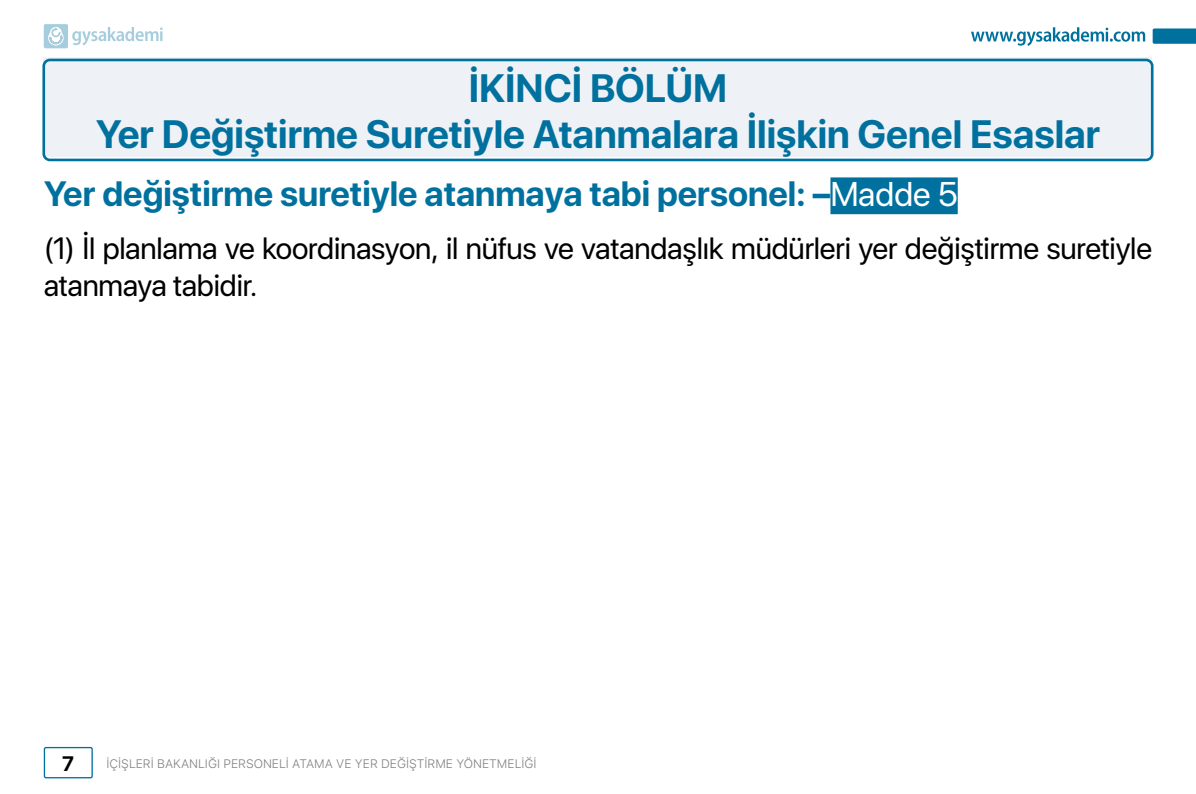
<style>
.page{position:relative;width:1196px;height:794px;background:#fff}
.page>*{position:absolute;margin:0;border:0;box-sizing:border-box;transform-origin:0 0}
.t1{font:700 39.38px/45.5px "SF Pro Display";color:#00719e;text-align:center}
.t2{font:700 35px "SF Pro Display";color:#00719e}
.t3{font:30.62px/37.6px "SF Pro Display";letter-spacing:-.01em;color:#000}
.t4{font:700 20.82px "SF Pro Display";color:#000}
.t5{font:300 12.25px "SF Pro Text";color:#808080}
.s1{font-weight:400;font-size:34.12px;color:#fff}
</style>
<div class="page">
<div style="left:44px;top:57px;width:1108px;height:100px;background:#eef1f5"></div>
<div style="left:42px;top:59px;width:1111px;height:102px;border:3px solid #00719e;border-radius:6px"></div>
<div style="left:830px;top:177px;width:127px;height:37px;background:#00719e"></div>
<div style="left:44px;top:747px;width:49px;height:31px;border:1px solid #00719e;border-radius:2px"></div>
<svg style="left:971px;top:27px;width:173px;height:19px"></svg>
<svg style="left:1152px;top:28px;width:43px;height:16px"></svg>
<svg style="left:44px;top:24px;width:119px;height:24px"></svg>
<p class="t1" style="left:96px;top:66px;width:1005px">İKİNCİ BÖLÜM<br>Yer Değiştirme Suretiyle Atanmalara İlişkin Genel Esaslar</p>
<p class="t2" style="left:44px;top:174px;width:915px">Yer değiştirme suretiyle atanmaya tabi personel: –<span class="s1">Madde 5</span></p>
<p class="t3" style="left:44px;top:229px;width:1109px">(1) İl planlama ve koordinasyon, il nüfus ve vatandaşlık müdürleri yer değiştirme suretiyle atanmaya tabidir.</p>
<p class="t4" style="left:62px;top:751px;width:13px">7</p>
<p class="t5" style="left:106px;top:755px;width:431px">İÇİŞLERİ BAKANLIĞI PERSONELİ ATAMA VE YER DEĞİŞTİRME YÖNETMELİĞİ</p>
</div>
